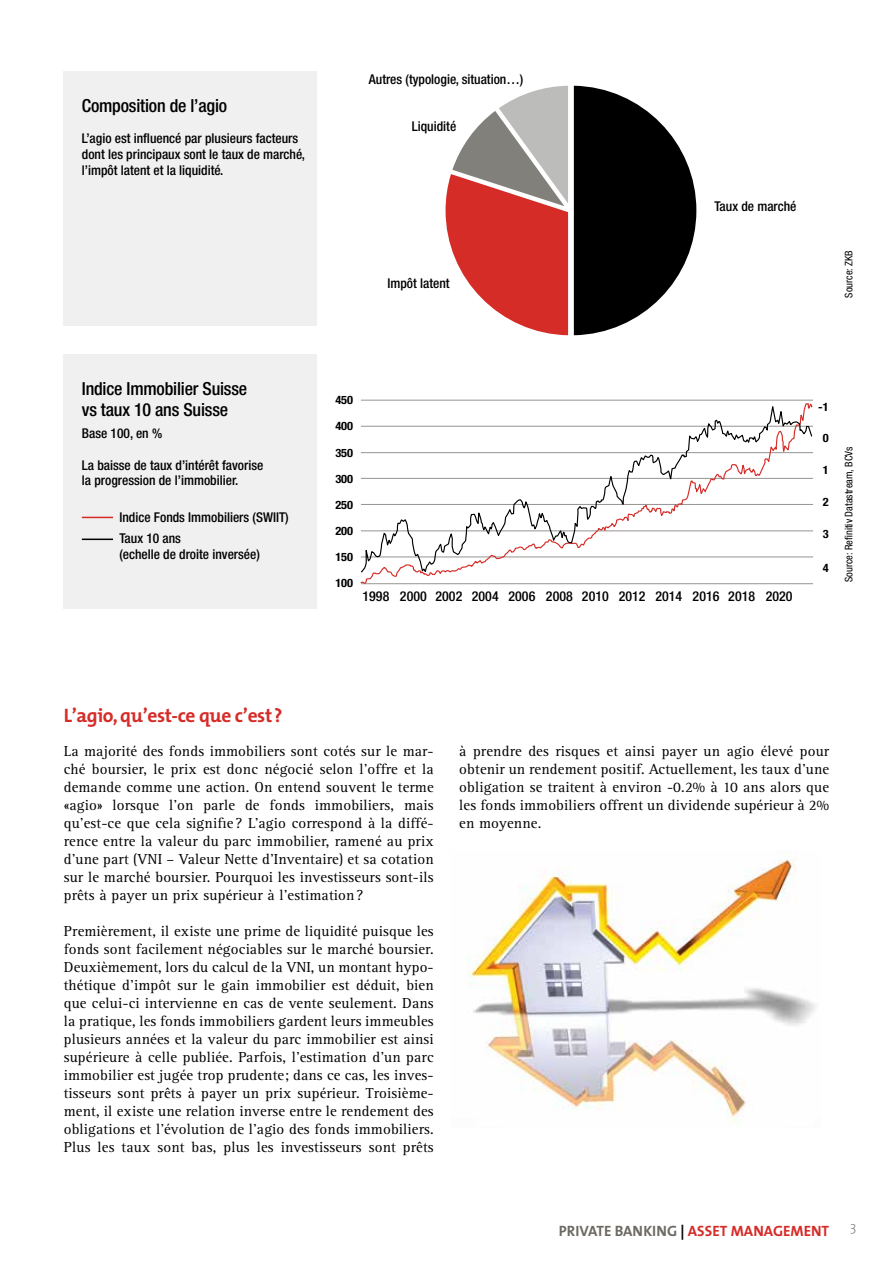
<style>
.page{position:relative;width:893px;height:1263px;background:#fff}
.page>*{position:absolute;margin:0;border:0;box-sizing:border-box;transform-origin:0 0}
.t1{font:700 19.5px "T Mix";letter-spacing:-.02em;color:#d52c28}
.t2{font:500 condensed 18px/21.6px "Helvetica Neue LT Std";letter-spacing:-.01em;color:#000}
.t3{font:15px/18px "Rotis Serif";letter-spacing:.01em;color:#000;text-align:justify}
.t4{font:700 15px "The Mix";color:#d52c28}
.t5{font:500 condensed 13.65px "Helvetica Neue LT Std";letter-spacing:.005em;color:#000}
.t6{font:500 condensed 13.5px/15.8px "Helvetica Neue LT Std";color:#000}
.t7{font:300 13.5px "T Mix";color:#81807a}
.t8{font:700 condensed 11.55px/25.3px "Helvetica Neue LT Std";color:#000;scale:1.07 1}
.t9{font:condensed 10.5px "Helvetica Neue LT Std";color:#000}
.s1{color:#6d6a63}
.s2{color:#000}
</style>
<div class="page">
<div style="left:64px;top:71px;width:253px;height:255px;background:#f0f0f0"></div>
<div style="left:64px;top:354px;width:253px;height:255px;background:#f0f0f0"></div>
<hr style="left:82px;top:539px;width:31px;height:1px;background:#000">
<hr style="left:82px;top:517px;width:31px;height:1px;background:#d52c28">
<svg style="left:360px;top:399px;width:453px;height:186px"></svg>
<svg style="left:360px;top:400px;width:453px;height:173px"></svg>
<svg style="left:445px;top:85px;width:252px;height:251px"></svg>
<img style="left:467px;top:850px;width:349px;height:272px">
<p class="t2" style="left:82px;top:94px;width:147px">Composition de l’agio</p>
<p class="t6" style="left:82px;top:130px;width:225px">L’agio est influencé par plusieurs facteurs dont les principaux sont le taux de marché, l’impôt latent et la liquidité.</p>
<p class="t6" style="left:369px;top:71px;width:156px">Autres (typologie, situation…)</p>
<p class="t6" style="left:412px;top:118px;width:46px">Liquidité</p>
<p class="t6" style="left:387px;top:275px;width:64px">Impôt latent</p>
<p class="t6" style="left:714px;top:199px;width:84px">Taux de marché</p>
<p class="t9" style="left:843px;top:298px;width:49px;rotate:-90deg">Source: ZKB</p>
<p class="t2" style="left:82px;top:377px;width:167px">Indice Immobilier Suisse vs taux 10 ans Suisse</p>
<p class="t6" style="left:82px;top:425px;width:82px">Base 100, en %</p>
<p class="t6" style="left:82px;top:457px;width:183px">La baisse de taux d’intérêt favorise la progression de l’immobilier.</p>
<p class="t6" style="left:119px;top:507px;width:171px;line-height:21px">Indice Fonds Immobiliers (SWIIT)<br>Taux 10 ans</p>
<p class="t6" style="left:119px;top:546px;width:142px">(echelle de droite inversée)</p>
<p class="t8" style="left:335px;top:387px;width:18px">450</p>
<p class="t8" style="left:335px;top:413px;width:18px">400</p>
<p class="t8" style="left:335px;top:440px;width:18px">350</p>
<p class="t8" style="left:335px;top:466px;width:18px">300</p>
<p class="t8" style="left:335px;top:492px;width:18px">250</p>
<p class="t8" style="left:335px;top:518px;width:18px">200</p>
<p class="t8" style="left:335px;top:544px;width:18px">150<br>100</p>
<p class="t5" style="left:362px;top:588px;width:432px">1998 2000 2002 2004 2006 2008 2010 2012 2014 2016 2018 2020</p>
<p class="t8" style="left:818px;top:394px;width:11px">-1</p>
<p class="t8" style="left:823px;top:425px;width:7px">0</p>
<p class="t8" style="left:823px;top:457px;width:7px">1</p>
<p class="t8" style="left:823px;top:489px;width:7px">2</p>
<p class="t8" style="left:823px;top:521px;width:7px">3</p>
<p class="t8" style="left:823px;top:555px;width:7px">4</p>
<p class="t9" style="left:843px;top:582px;width:136px;rotate:-90deg">Source: Refinitiv Datastream, BCVs</p>
<h1 class="t1" style="left:64px;top:699px;width:220px">L’agio, qu’est-ce que c’est?</h1>
<p class="t3" style="left:64px;top:742px;width:371px">La majorité des fonds immobiliers sont cotés sur le mar&shy;ché boursier, le prix est donc négocié selon l’offre et la demande comme une action. On entend souvent le terme «agio» lorsque l’on parle de fonds immobiliers, mais qu’est-ce que cela signifie ? L’agio correspond à la diffé&shy;rence entre la valeur du parc immobilier, ramené au prix d’une part (VNI – Valeur Nette d’Inventaire) et sa cotation sur le marché boursier. Pourquoi les investisseurs sont-ils prêts à payer un prix supérieur à l’estimation ?</p>
<p class="t3" style="left:64px;top:922px;width:371px">Premièrement, il existe une prime de liquidité puisque les fonds sont facilement négociables sur le marché boursier.<br>Deuxièmement, lors du calcul de la VNI, un montant hypo&shy;thétique d’impôt sur le gain immobilier est déduit, bien que celui-ci intervienne en cas de vente seulement. Dans la pratique, les fonds immobiliers gardent leurs immeubles plusieurs années et la valeur du parc immobilier est ainsi supérieure à celle publiée. Parfois, l’estimation d’un parc immobilier est jugée trop prudente; dans ce cas, les inves&shy;tisseurs sont prêts à payer un prix supérieur. Troisième&shy;ment, il existe une relation inverse entre le rendement des obligations et l’évolution de l’agio des fonds immobiliers.<br>Plus les taux sont bas, plus les investisseurs sont prêts</p>
<p class="t3" style="left:459px;top:742px;width:371px">à prendre des risques et ainsi payer un agio élevé pour obtenir un rendement positif. Actuellement, les taux d’une obligation se traitent à environ -0.2% à 10 ans alors que les fonds immobiliers offrent un dividende supérieur à 2% en moyenne.</p>
<p class="t4" style="left:559px;top:1218px;width:272px"><span class="s1">PRIVATE BANKING</span> <span class="s2">|</span> ASSET MANAGEMENT</p>
<p class="t7" style="left:850px;top:1216px;width:8px">3</p>
</div>
